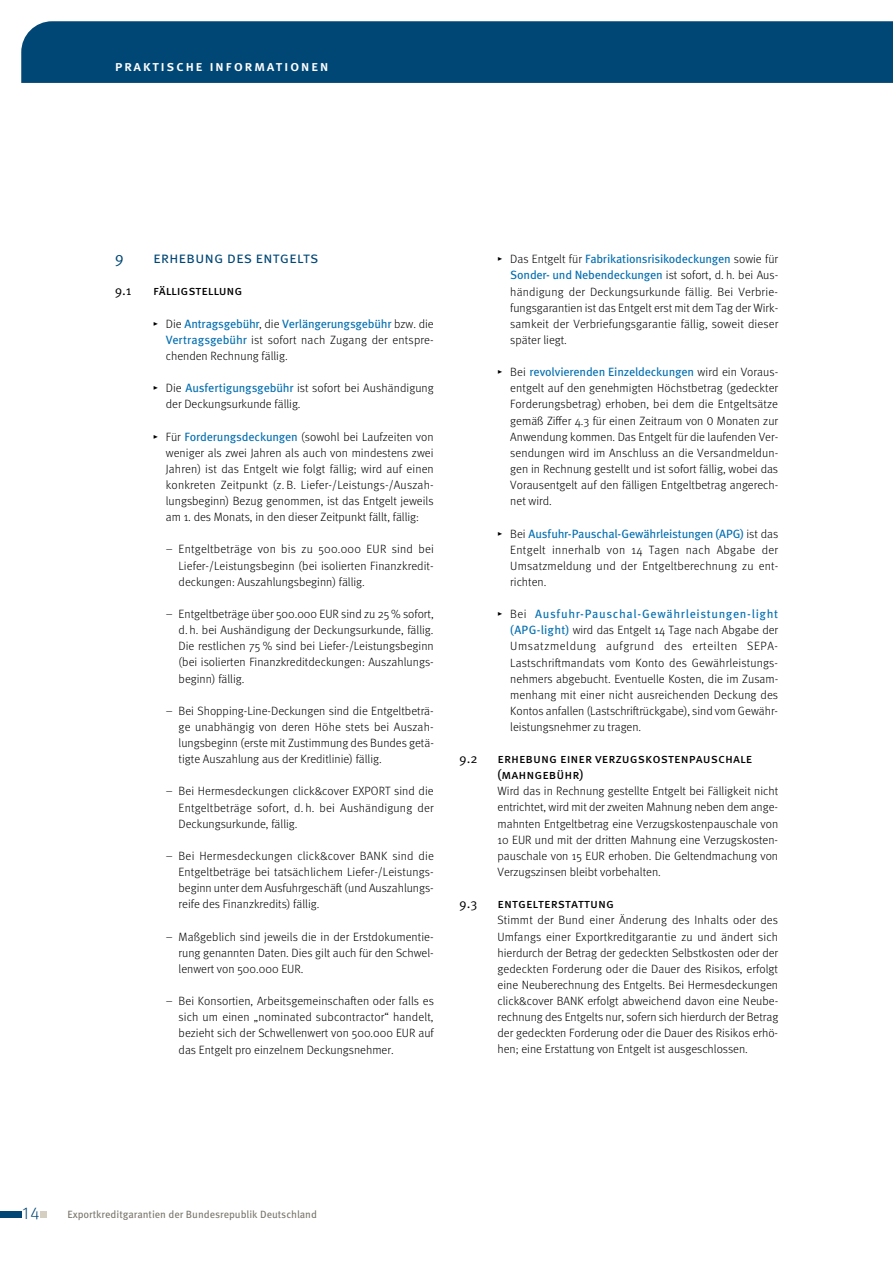
<style>
.page{position:relative;width:893px;height:1263px;background:#fff}
.page>*{position:absolute;margin:0;border:0;box-sizing:border-box;transform-origin:0 0}
.t1{font:300 17.25px "Meta Pro";color:#004775}
.t2{font:15.75px "Meta Pro Norm";letter-spacing:-.01em;color:#004775}
.t3{font:500 14.7px "Meta Pro";letter-spacing:.1em;color:#fff}
.t4{font:13.2px/16.2px "Meta Pro";color:#000}
.t5{font:13.2px "Meta Pro Norm";color:#000}
.t6{font:300 12px/16.2px "Meta Pro";color:#000;text-align:justify}
.t7{font:10.5px "Meta Pro";letter-spacing:-.005em;color:#7a766d}
.s1{font-weight:400;color:#006db1}
</style>
<div class="page">
<div style="left:0;top:1211px;width:21px;height:7px;background:#004775"></div>
<div style="left:40px;top:1211px;width:7px;height:7px;background:#d5cfc2"></div>
<div style="left:21px;top:21px;width:872px;height:62px;background:#004775"></div>
<p class="t3" style="left:115px;top:54px;width:215px">praktische informationen</p>
<h2 class="t2" style="left:115px;top:246px;width:11px">9</h2>
<h2 class="t2" style="left:153px;top:246px;width:167px">erhebung des entgelts</h2>
<p class="t5" style="left:115px;top:281px;width:18px">9.1</p>
<p class="t4" style="left:153px;top:282px;width:91px">fälligstellung</p>
<p class="t6" style="left:166px;top:315px;width:269px;text-indent:-13px">▸ Die <span class="s1">Antragsgebühr</span>, die <span class="s1">Verlängerungsgebühr</span> bzw. die <span class="s1">Vertragsgebühr</span> ist sofort nach Zugang der entspre&shy;chenden Rechnung fällig.</p>
<p class="t6" style="left:166px;top:379px;width:269px;text-indent:-13px">▸ Die <span class="s1">Ausfertigungsgebühr</span> ist sofort bei Aushändigung der Deckungsurkunde fällig.</p>
<p class="t6" style="left:166px;top:428px;width:269px;text-indent:-13px">▸ Für <span class="s1">Forderungsdeckungen</span> (sowohl bei Laufzeiten von weniger als zwei Jahren als auch von mindestens zwei Jahren) ist das Entgelt wie folgt fällig; wird auf einen konkreten Zeitpunkt (z. B. Liefer-/Leistungs-/Auszah&shy;lungsbeginn) Bezug genommen, ist das Entgelt jeweils am 1. des Monats, in den dieser Zeitpunkt fällt, fällig:</p>
<p class="t6" style="left:179px;top:541px;width:257px;text-indent:-13px">– Entgeltbeträge von bis zu 500.000 EUR sind bei Liefer-/Leistungsbeginn (bei isolierten Finanzkredit&shy;deckungen: Auszahlungsbeginn) fällig.</p>
<p class="t6" style="left:179px;top:605px;width:257px;text-indent:-13px">– Entgeltbeträge über 500.000 EUR sind zu 25 % sofort, d. h. bei Aushändigung der Deckungsurkunde, fällig.<br>Die restlichen 75 % sind bei Liefer-/Leistungsbeginn (bei isolierten Finanzkreditdeckungen: Auszahlungs&shy;beginn) fällig.</p>
<p class="t6" style="left:179px;top:702px;width:257px;text-indent:-64px">-– Bei Shopping-Line-Deckungen sind die Entgeltbeträ&shy;ge unabhängig von deren Höhe stets bei Auszah&shy;lungsbeginn (erste mit Zustimmung des Bundes getä&shy;tigte Auszahlung aus der Kreditlinie) fällig.</p>
<p class="t6" style="left:179px;top:782px;width:257px;text-indent:-13px">– Bei Hermesdeckungen click&amp;cover EXPORT sind die Entgeltbeträge sofort, d. h. bei Aushändigung der Deckungsurkunde, fällig.</p>
<p class="t6" style="left:179px;top:847px;width:257px;text-indent:-13px">– Bei Hermesdeckungen click&amp;cover BANK sind die Entgeltbeträge bei tatsächlichem Liefer-/Leistungs&shy;beginn unter dem Ausfuhrgeschäft (und Auszahlungs&shy;reife des Finanzkredits) fällig.</p>
<p class="t6" style="left:179px;top:928px;width:257px;text-indent:-64px">-– Maßgeblich sind jeweils die in der Erstdokumentie&shy;rung genannten Daten. Dies gilt auch für den Schwel&shy;lenwert von 500.000 EUR.</p>
<p class="t6" style="left:179px;top:992px;width:257px;text-indent:-13px">– Bei Konsortien, Arbeitsgemeinschaften oder falls es sich um einen „nominated subcontractor“ handelt, bezieht sich der Schwellenwert von 500.000 EUR auf das Entgelt pro einzelnem Deckungsnehmer.</p>
<p class="t6" style="left:510px;top:250px;width:269px;text-indent:-13px">▸ Das Entgelt für <span class="s1">Fabrikationsrisikodeckungen</span> sowie für <span class="s1">Sonder- und Nebendeckungen</span> ist sofort, d. h. bei Aus&shy;händigung der Deckungsurkunde fällig. Bei Verbrie&shy;fungsgarantien ist das Entgelt erst mit dem Tag der Wirk&shy;samkeit der Verbriefungsgarantie fällig, soweit dieser später liegt.</p>
<p class="t6" style="left:510px;top:363px;width:270px;text-indent:-13px">▸ Bei <span class="s1">revolvierenden Einzeldeckungen</span> wird ein Voraus&shy;entgelt auf den genehmigten Höchstbetrag (gedeckter Forderungsbetrag) erhoben, bei dem die Entgeltsätze gemäß Ziffer 4.3 für einen Zeitraum von 0 Monaten zur Anwendung kommen. Das Entgelt für die laufenden Ver&shy;sendungen wird im Anschluss an die Versandmeldun&shy;gen in Rechnung gestellt und ist sofort fällig, wobei das Vorausentgelt auf den fälligen Entgeltbetrag angerech&shy;net wird.</p>
<p class="t6" style="left:510px;top:525px;width:270px;text-indent:-13px">▸ Bei <span class="s1">Ausfuhr-Pauschal-Gewährleistungen (APG)</span> ist das Entgelt innerhalb von 14 Tagen nach Abgabe der Umsatzmeldung und der Entgeltberechnung zu ent&shy;richten.</p>
<p class="t6" style="left:510px;top:605px;width:269px;text-align:left;text-indent:-13px">▸ Bei <span class="s1">Ausfuhr-Pauschal-Gewährleistungen-light (APG-light)</span> wird das Entgelt 14 Tage nach Abgabe der Umsatzmeldung aufgrund des erteilten SEPA-Lastschriftmandats vom Konto des Gewährleistungs&shy;nehmers abgebucht. Eventuelle Kosten, die im Zusam&shy;menhang mit einer nicht ausreichenden Deckung des Kontos anfallen (Lastschriftrückgabe), sind vom Gewähr&shy;leistungsnehmer zu tragen.</p>
<p class="t5" style="left:459px;top:748px;width:20px">9.2</p>
<p class="t4" style="left:497px;top:749px;width:256px">erhebung einer verzugskostenpauschale (mahngebühr)</p>
<p class="t6" style="left:497px;top:782px;width:282px">Wird das in Rechnung gestellte Entgelt bei Fälligkeit nicht entrichtet, wird mit der zweiten Mahnung neben dem ange&shy;mahnten Entgeltbetrag eine Verzugskostenpauschale von 10 EUR und mit der dritten Mahnung eine Verzugskosten&shy;pauschale von 15 EUR erhoben. Die Geltendmachung von Verzugszinsen bleibt vorbehalten.</p>
<p class="t5" style="left:459px;top:894px;width:20px">9.3</p>
<p class="t4" style="left:497px;top:895px;width:118px">entgelterstattung</p>
<p class="t6" style="left:497px;top:911px;width:282px">Stimmt der Bund einer Änderung des Inhalts oder des Umfangs einer Exportkreditgarantie zu und ändert sich hierdurch der Betrag der gedeckten Selbstkosten oder der gedeckten Forderung oder die Dauer des Risikos, erfolgt eine Neuberechnung des Entgelts. Bei Hermesdeckungen click&amp;cover BANK erfolgt abweichend davon eine Neube&shy;rechnung des Entgelts nur, sofern sich hierdurch der Betrag der gedeckten Forderung oder die Dauer des Risikos erhö&shy;hen; eine Erstattung von Entgelt ist ausgeschlossen.</p>
<h1 class="t1" style="left:22px;top:1200px;width:19px">14</h1>
<p class="t7" style="left:67px;top:1206px;width:251px">Exportkreditgarantien der Bundesrepublik Deutschland</p>
</div>
